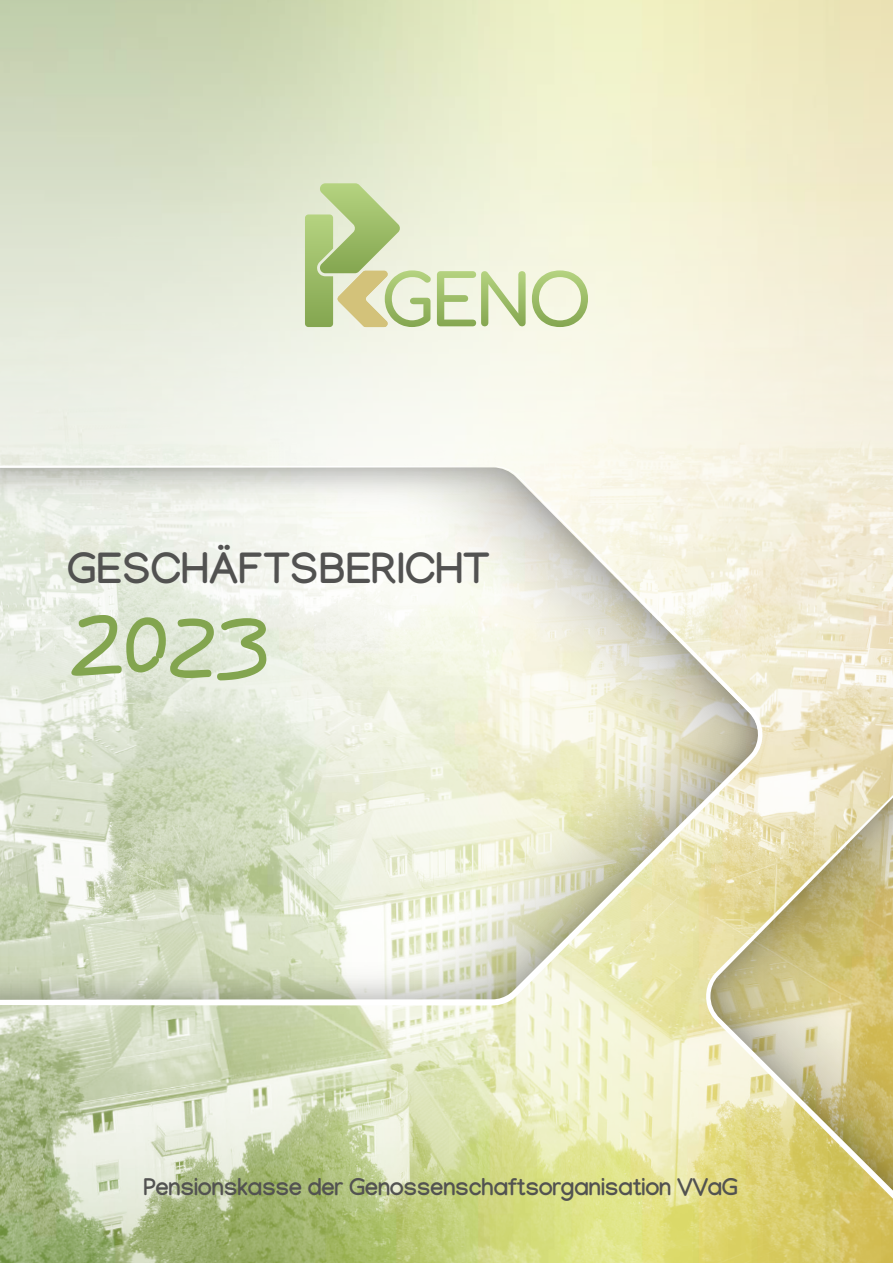
<style>
.page{position:relative;width:893px;height:1263px;background:#fff}
.page>*{position:absolute;margin:0;border:0;box-sizing:border-box;transform-origin:0 0}
.t1{font:italic 84px "Sys Falso";color:#83a54f}
.t2{font:700 43.5px "Manjari";color:#525251}
.t3{font:700 24px "Manjari";letter-spacing:-.02em;color:#525251}
</style>
<div class="page">
<img style="left:0;top:0;width:653px;height:1263px">
<img style="left:653px;top:0;width:240px;height:1263px">
<svg style="left:305px;top:183px;width:283px;height:144px;background:#d8e2ba"></svg>
<svg style="left:704px;top:727px;width:189px;height:536px;background:#d7cc8c"></svg>
<svg style="left:0;top:465px;width:766px;height:541px"></svg>
<h2 class="t2" style="left:67px;top:543px;width:424px">GESCHÄFTSBERICHT</h2>
<h1 class="t1" style="left:67px;top:591px;width:202px">2023</h1>
<p class="t3" style="left:143px;top:1173px;width:596px">Pensionskasse der Genossenschaftsorganisation VVaG</p>
</div>
